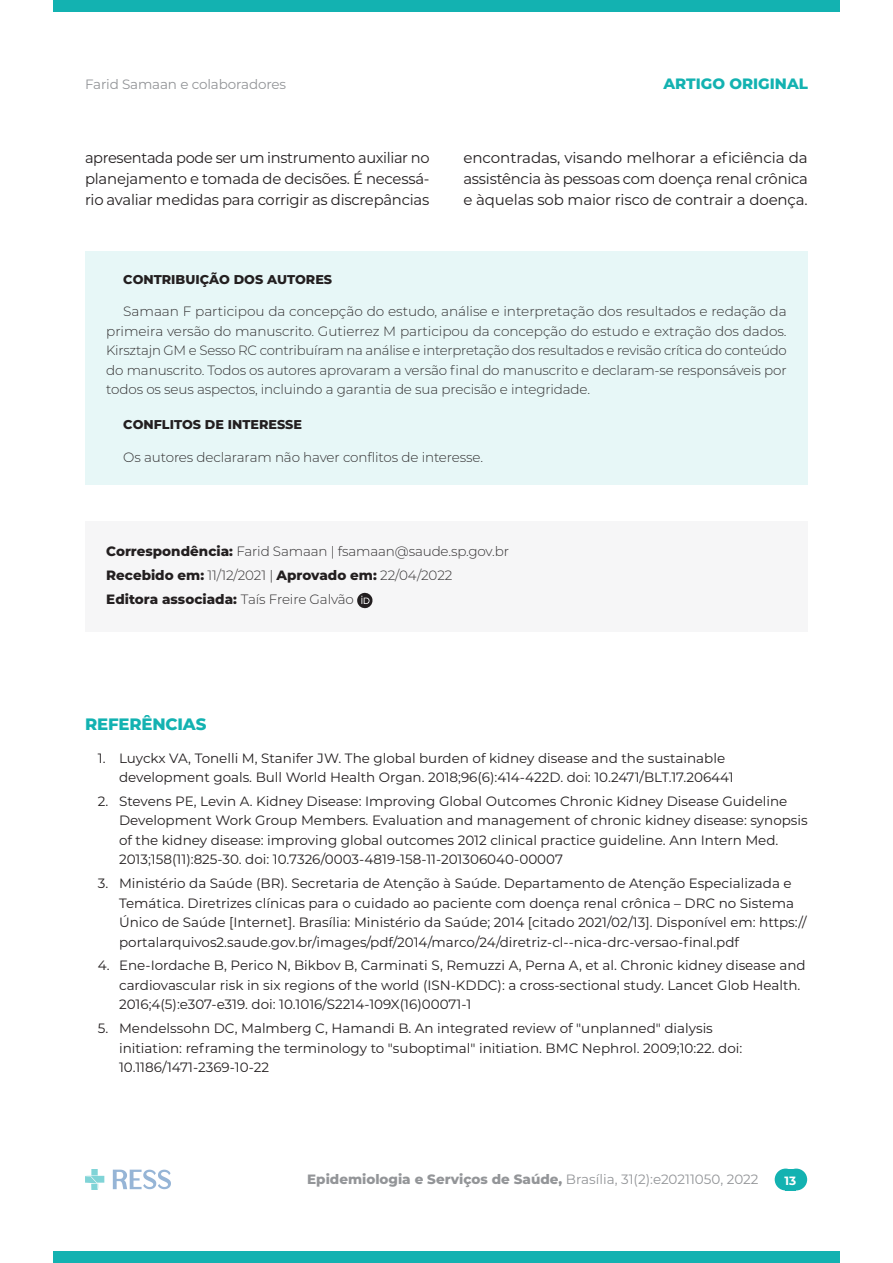
<style>
.page{position:relative;width:893px;height:1263px;background:#fff}
.page>*{position:absolute;margin:0;border:0;box-sizing:border-box;transform-origin:0 0}
.subtitulo{font:800 16.5px "Montserrat";letter-spacing:-.01em;color:#13b2b1}
.texto_nor{font:15px/21px "Montserrat";letter-spacing:-.015em;color:#231f20;text-align:justify}
.t1{font:800 15px "Montserrat";color:#13b2b1}
.t2{font:13.5px/19.5px "Montserrat";color:#231f20}
.nor_quadrofinal{font:300 13.5px/19.5px "Montserrat";letter-spacing:-.01em;color:#312f30;text-align:justify}
.nor_resumo{font:800 13.5px "Montserrat";color:#231f20}
.t3{font:800 13.5px "Montserrat";color:#939598}
.nor_resumo-2{font:300 13.5px "Montserrat";letter-spacing:-.01em;color:#312f30}
.t4{font:13.5px "Montserrat";letter-spacing:-.01em;color:#939598}
.subtitulo_quadrofina{font:800 12.75px "Montserrat";color:#231f20}
.t5{font:700 12px "Montserrat";color:#fff}
.s1{font-weight:800;color:#231f20}
.s2{font-weight:300;color:#312f30}
.s3{font-weight:400}
</style>
<div class="page">
<div style="left:53px;top:1251px;width:787px;height:12px;background:#13b2b1"></div>
<div style="left:53px;top:0;width:787px;height:11px;background:#13b2b1"></div>
<img style="left:85px;top:1170px;width:85px;height:19px">
<div style="left:775px;top:1168px;width:21px;height:22px;background:#13b2b1;border-radius:50%"></div>
<div style="left:785px;top:1168px;width:22px;height:22px;background:#13b2b1;border-radius:50%"></div>
<div style="left:785px;top:1168px;width:11px;height:22px;background:#13b2b1"></div>
<div style="left:85px;top:251px;width:723px;height:234px;background:#e7f7f7"></div>
<div style="left:85px;top:521px;width:723px;height:110px;background:#f6f6f7"></div>
<svg style="left:357px;top:592px;width:16px;height:17px"></svg>
<p class="t4" style="left:85px;top:75px;width:203px">Farid Samaan e colaboradores</p>
<p class="t1" style="left:663px;top:73px;width:146px">ARTIGO ORIGINAL</p>
<p class="texto_nor" style="left:85px;top:147px;width:346px">apresentada pode ser um instrumento auxiliar no planejamento e tomada de decisões. É necessá&shy;rio avaliar medidas para corrigir as discrepâncias</p>
<p class="texto_nor" style="left:463px;top:147px;width:346px">encontradas, visando melhorar a eficiência da assistência às pessoas com doença renal crônica e àquelas sob maior risco de contrair a doença.</p>
<p class="subtitulo_quadrofina" style="left:123px;top:270px;width:210px">CONTRIBUIÇÃO DOS AUTORES</p>
<p class="nor_quadrofinal" style="left:106px;top:301px;width:682px;text-indent:17px">Samaan F participou da concepção do estudo, análise e interpretação dos resultados e redação da primeira versão do manuscrito. Gutierrez M participou da concepção do estudo e extração dos dados.<br>Kirsztajn GM e Sesso RC contribuíram na análise e interpretação dos resultados e revisão crítica do conteúdo do manuscrito. Todos os autores aprovaram a versão final do manuscrito e declaram-se responsáveis por todos os seus aspectos, incluindo a garantia de sua precisão e integridade.</p>
<p class="subtitulo_quadrofina" style="left:123px;top:415px;width:180px">CONFLITOS DE INTERESSE</p>
<p class="nor_quadrofinal" style="left:123px;top:446px;width:361px">Os autores declararam não haver conflitos de interesse.</p>
<p class="nor_resumo-2" style="left:106px;top:542px;width:404px"><span class="s1">Correspondência:</span> Farid Samaan | fsamaan@saude.sp.gov.br</p>
<p class="nor_resumo" style="left:106px;top:565px;width:348px">Recebido em: <span class="s2">11/12/2021 |</span> Aprovado em: <span class="s2">22/04/2022</span></p>
<p class="nor_resumo" style="left:106px;top:589px;width:249px">Editora associada: <span class="s2">Taís Freire Galvão</span></p>
<p class="subtitulo" style="left:85px;top:712px;width:123px">REFERÊNCIAS</p>
<p class="t2" style="left:119px;top:748px;width:616px;text-indent:-21px">1. Luyckx VA, Tonelli M, Stanifer JW. The global burden of kidney disease and the sustainable development goals. Bull World Health Organ. 2018;96(6):414-422D. doi: 10.2471/BLT.17.206441</p>
<p class="t2" style="left:119px;top:791px;width:690px;text-indent:-21px">2. Stevens PE, Levin A. Kidney Disease: Improving Global Outcomes Chronic Kidney Disease Guideline Development Work Group Members. Evaluation and management of chronic kidney disease: synopsis of the kidney disease: improving global outcomes 2012 clinical practice guideline. Ann Intern Med.<br>2013;158(11):825-30. doi: 10.7326/0003-4819-158-11-201306040-00007</p>
<p class="t2" style="left:119px;top:873px;width:689px;text-indent:-21px">3. Ministério da Saúde (BR). Secretaria de Atenção à Saúde. Departamento de Atenção Especializada e Temática. Diretrizes clínicas para o cuidado ao paciente com doença renal crônica – DRC no Sistema Único de Saúde [Internet]. Brasília: Ministério da Saúde; 2014 [citado 2021/02/13]. Disponível em: https:// portalarquivos2.saude.gov.br/images/pdf/2014/marco/24/diretriz-cl--nica-drc-versao-final.pdf</p>
<p class="t2" style="left:119px;top:955px;width:688px;text-indent:-21px">4. Ene-Iordache B, Perico N, Bikbov B, Carminati S, Remuzzi A, Perna A, et al. Chronic kidney disease and cardiovascular risk in six regions of the world (ISN-KDDC): a cross-sectional study. Lancet Glob Health.<br>2016;4(5):e307-e319. doi: 10.1016/S2214-109X(16)00071-1</p>
<p class="t2" style="left:119px;top:1018px;width:625px;text-indent:-21px">5. Mendelssohn DC, Malmberg C, Hamandi B. An integrated review of "unplanned" dialysis initiation: reframing the terminology to "suboptimal" initiation. BMC Nephrol. 2009;10:22. doi:<br>10.1186/1471-2369-10-22</p>
<p class="t3" style="left:307px;top:1170px;width:453px">Epidemiologia e Serviços de Saúde, <span class="s3">Brasília, 31(2):e20211050, 2022</span></p>
<p class="t5" style="left:785px;top:1172px;width:13px">13</p>
</div>
